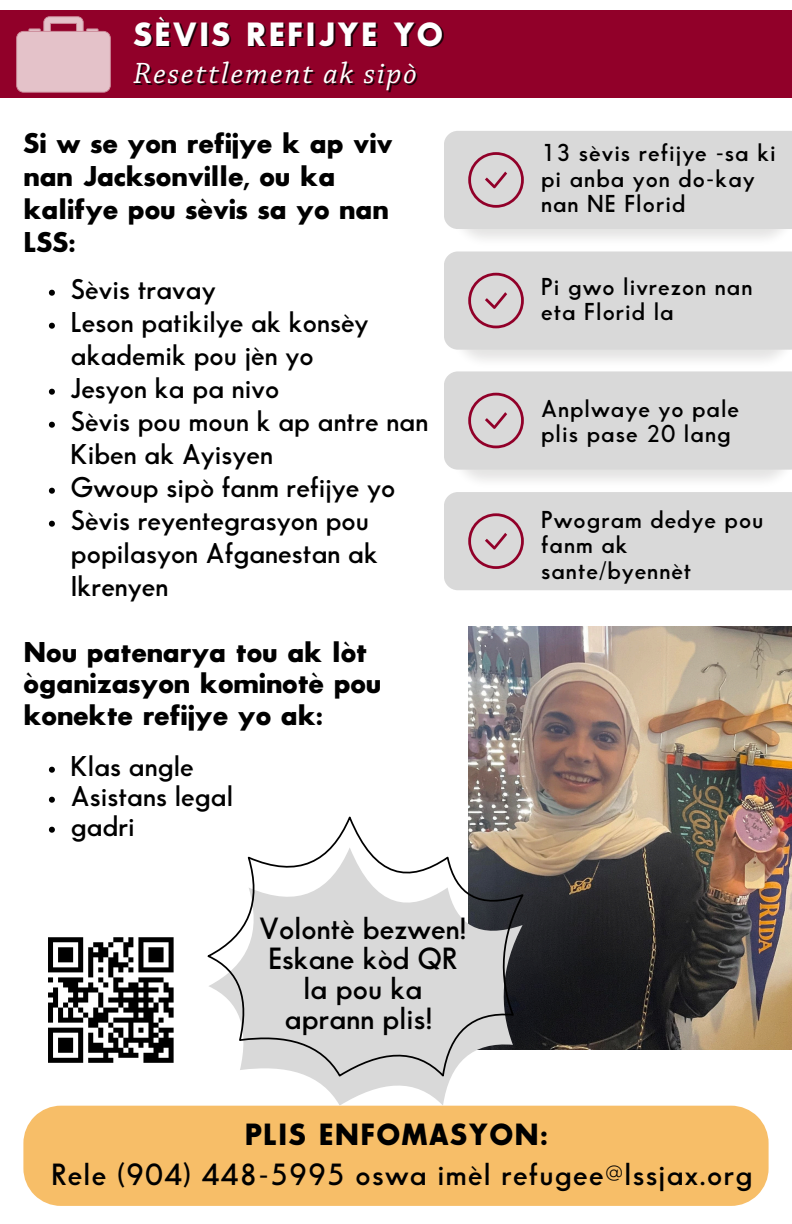
<style>
.page{position:relative;width:792px;height:1224px;background:#fff}
.page>*{position:absolute;margin:0;border:0;box-sizing:border-box;transform-origin:0 0}
.t1{font:32.8px "Sans Serif Bld FLF";letter-spacing:.065em;color:#fff}
.t2{font:italic 30.8px "Chaparral Pro";letter-spacing:.065em;color:#fff}
.t3{font:600 30px "Sans Serif FLF";letter-spacing:.04em;color:#000}
.t4{font:600 30px/30px "Sans Serif FLF";color:#000;text-align:center}
.t5{font:30px "Sans Serif Bld FLF";letter-spacing:.04em;color:#000}
.t6{font:600 28px/33px "Sans Serif FLF";color:#000}
.t7{font:28px/33px "Sans Serif Bld FLF";color:#000}
.t8{font:600 24px/25.6px "Sans Serif FLF";letter-spacing:.04em;color:#000}
</style>
<div class="page">
<div style="left:0;top:11px;width:792px;height:87px;background:#910029"></div>
<img style="left:468px;top:626px;width:324px;height:423px">
<div style="left:444px;top:131px;width:348px;height:98px;background:#d9d9d9"></div>
<div style="left:444px;top:371px;width:348px;height:99px;background:#d9d9d9"></div>
<div style="left:444px;top:251px;width:348px;height:99px;background:#d9d9d9"></div>
<div style="left:444px;top:492px;width:348px;height:98px;background:#d9d9d9"></div>
<svg style="left:16px;top:16px;width:95px;height:77px;background:#d6a3af"></svg>
<div style="left:23px;top:1106px;width:746px;height:100px;background:#f7be68"></div>
<svg style="left:48px;top:937px;width:126px;height:121px"></svg>
<div style="left:48px;top:1058px;width:35px;height:5px;background:#000"></div>
<div style="left:88px;top:1058px;width:25px;height:5px;background:#000"></div>
<div style="left:143px;top:1058px;width:31px;height:5px;background:#000"></div>
<svg style="left:208px;top:1079px;width:315px;height:27px"></svg>
<svg style="left:207px;top:817px;width:317px;height:262px"></svg>
<svg style="left:49px;top:290px;width:6px;height:6px"></svg>
<svg style="left:49px;top:323px;width:6px;height:6px"></svg>
<svg style="left:49px;top:389px;width:6px;height:6px"></svg>
<svg style="left:49px;top:422px;width:6px;height:6px"></svg>
<svg style="left:49px;top:488px;width:6px;height:6px"></svg>
<svg style="left:49px;top:521px;width:6px;height:6px"></svg>
<svg style="left:49px;top:767px;width:6px;height:6px"></svg>
<svg style="left:49px;top:797px;width:6px;height:6px"></svg>
<svg style="left:49px;top:827px;width:6px;height:6px"></svg>
<p class="t1" style="left:133px;top:21px;width:311px">SÈVIS REFIJYE YO</p>
<p class="t2" style="left:133px;top:60px;width:285px">Resettlement ak sipò</p>
<p class="t7" style="left:23px;top:129px;width:371px">Si w se yon refijye k ap viv nan Jacksonville, ou ka kalifye pou sèvis sa yo nan<br>LSS:</p>
<p class="t6" style="left:71px;top:274px;width:146px">Sèvis travay</p>
<p class="t6" style="left:71px;top:307px;width:299px">Leson patikilye ak konsèy akademik pou jèn yo</p>
<h1 class="t6" style="left:71px;top:373px;width:210px">Jesyon ka pa nivo</h1>
<p class="t6" style="left:71px;top:406px;width:359px">Sèvis pou moun k ap antre nan<br>Kiben ak Ayisyen</p>
<p class="t6" style="left:71px;top:472px;width:326px">Gwoup sipò fanm refijye yo</p>
<p class="t6" style="left:71px;top:505px;width:309px">Sèvis reyentegrasyon pou popilasyon Afganestan ak<br>Ikrenyen</p>
<p class="t7" style="left:23px;top:638px;width:359px;line-height:31.6px">Nou patenarya tou ak lòt òganizasyon kominotè pou konekte refijye yo ak:</p>
<p class="t6" style="left:71px;top:751px;width:124px">Klas angle</p>
<p class="t6" style="left:71px;top:781px;width:164px">Asistans legal</p>
<p class="t6" style="left:71px;top:811px;width:65px">gadri</p>
<p class="t4" style="left:259px;top:915px;width:209px">Volontè bezwen!<br>Eskane kòd QR la pou ka aprann plis!</p>
<h1 class="t8" style="left:541px;top:141px;width:236px">13 sèvis refijye -sa ki pi anba yon do-kay nan NE Florid</h1>
<p class="t8" style="left:541px;top:275px;width:213px">Pi gwo livrezon nan eta Florid la</p>
<p class="t8" style="left:541px;top:397px;width:200px">Anplwaye yo pale plis pase 20 lang</p>
<p class="t8" style="left:541px;top:508px;width:224px">Pwogram dedye pou fanm ak sante/byennèt</p>
<p class="t5" style="left:245px;top:1122px;width:304px">PLIS ENFOMASYON:</p>
<p class="t3" style="left:52px;top:1163px;width:703px">Rele (904) 448-5995 oswa imèl refugee@lssjax.org</p>
</div>
